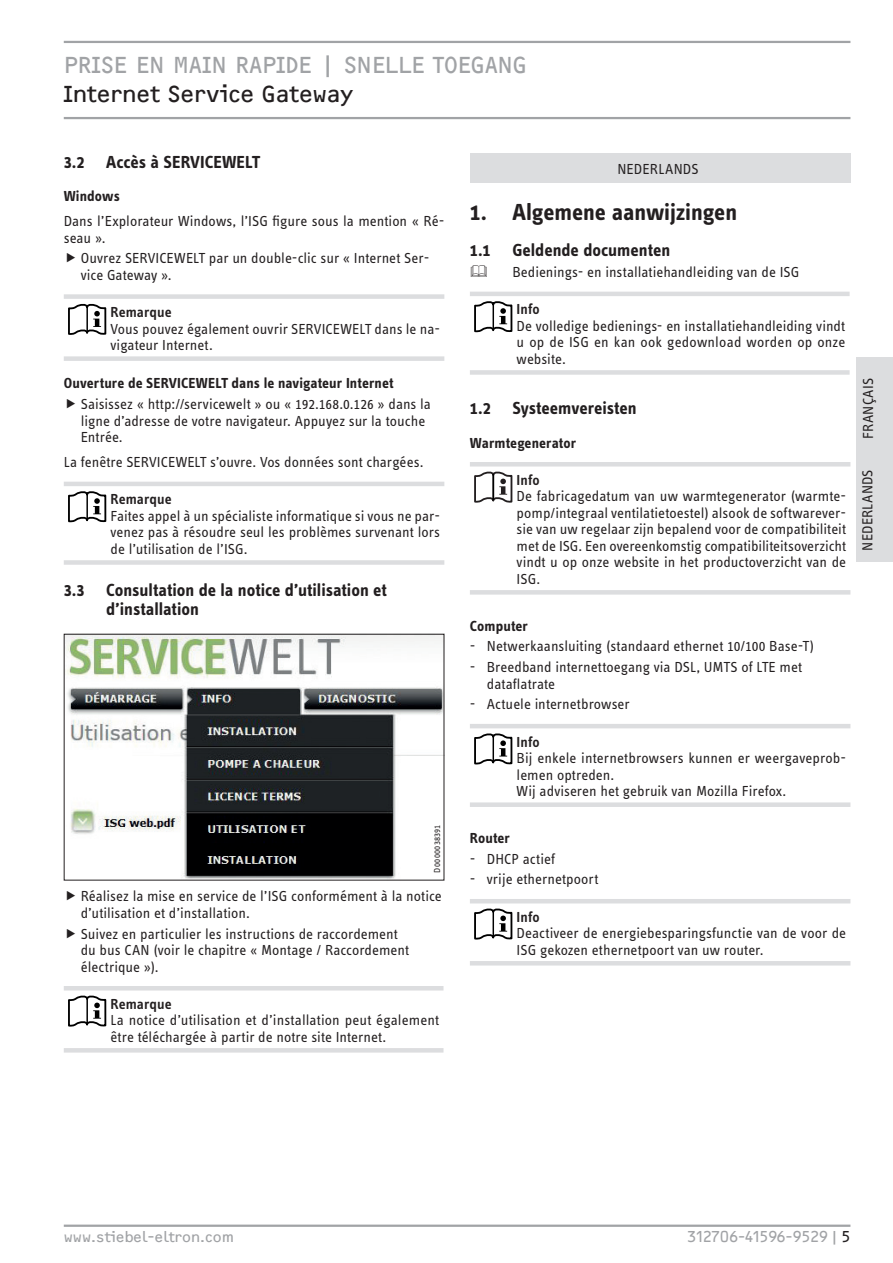
<style>
.page{position:relative;width:893px;height:1263px;background:#fff}
.page>*{position:absolute;margin:0;border:0;box-sizing:border-box;transform-origin:0 0}
.t1{font:24px "F2 FOCR Bczyk Com";letter-spacing:-.015em;color:#a1a3a6}
.t2{font:24px "F2 FOCR Bczyk Com";color:#231f20}
.t3{font:700 24px "STE Info Text";letter-spacing:-.005em;color:#231f20}
.t4{font:700 18px/19.8px "STE Info Text";color:#231f20}
.t5{font:15px/16.5px "STE Info Text";color:#231f20}
.t6{font:700 15px "STE Info Text";letter-spacing:.005em;color:#231f20}
.t7{font:15px "F2 FOCR Bczyk Com";color:#a1a3a6}
.t8{font:600 15px "STE Info Text";letter-spacing:.005em;color:#231f20}
.t9{font:9px "STE Info Text";letter-spacing:.035em;color:#231f20}
.s1{color:#231f20}
</style>
<div class="page">
<hr style="left:64px;top:1224px;width:786px;height:3px;background:#a1a3a6">
<hr style="left:64px;top:41px;width:786px;height:2px;background:#a1a3a6">
<hr style="left:64px;top:117px;width:786px;height:2px;background:#a1a3a6">
<div style="left:856px;top:459px;width:37px;height:102px;background:#dcdddf"></div>
<div style="left:857px;top:357px;width:36px;height:102px;background:#dcdddf"></div>
<div style="left:64px;top:294px;width:380px;height:5px;background:#dcdddf"></div>
<div style="left:64px;top:356px;width:380px;height:5px;background:#dcdddf"></div>
<svg style="left:68px;top:304px;width:38px;height:31px"></svg>
<hr style="left:86px;top:307px;width:2px;height:25px;background:#000">
<hr style="left:64px;top:482px;width:380px;height:4px;background:#dcdddf">
<div style="left:64px;top:560px;width:380px;height:5px;background:#dcdddf"></div>
<svg style="left:68px;top:491px;width:38px;height:31px"></svg>
<hr style="left:86px;top:494px;width:2px;height:25px;background:#000">
<img style="left:66px;top:636px;width:376px;height:242px">
<div style="left:64px;top:634px;width:380px;height:246px;border:1px solid #231f20"></div>
<hr style="left:64px;top:986px;width:379px;height:4px;background:#dcdddf">
<hr style="left:64px;top:1048px;width:379px;height:4px;background:#dcdddf">
<svg style="left:68px;top:995px;width:38px;height:31px"></svg>
<hr style="left:86px;top:999px;width:2px;height:24px;background:#000">
<div style="left:470px;top:153px;width:380px;height:29px;background:#dcdddf"></div>
<hr style="left:470px;top:292px;width:380px;height:4px;background:#dcdddf">
<div style="left:470px;top:370px;width:380px;height:5px;background:#dcdddf"></div>
<svg style="left:474px;top:301px;width:38px;height:31px"></svg>
<hr style="left:470px;top:462px;width:380px;height:4px;background:#dcdddf">
<div style="left:470px;top:590px;width:380px;height:5px;background:#dcdddf"></div>
<svg style="left:474px;top:472px;width:38px;height:31px"></svg>
<hr style="left:492px;top:475px;width:2px;height:24px;background:#000">
<hr style="left:470px;top:724px;width:380px;height:4px;background:#dcdddf">
<div style="left:470px;top:802px;width:380px;height:5px;background:#dcdddf"></div>
<svg style="left:474px;top:733px;width:38px;height:31px"></svg>
<hr style="left:470px;top:899px;width:380px;height:4px;background:#dcdddf">
<hr style="left:470px;top:961px;width:380px;height:4px;background:#dcdddf">
<svg style="left:474px;top:908px;width:38px;height:31px"></svg>
<h1 class="t1" style="left:64px;top:51px;width:465px">PRISE EN MAIN RAPIDE | SNELLE TOEGANG</h1>
<h1 class="t2" style="left:64px;top:80px;width:291px">Internet Service Gateway</h1>
<p class="t4" style="left:64px;top:152px;width:198px">3.2 Accès à SERVICEWELT</p>
<p class="t6" style="left:64px;top:187px;width:58px">Windows</p>
<p class="t5" style="left:64px;top:213px;width:382px">Dans l’Explorateur Windows, l’ISG figure sous la mention « Ré&shy;seau ».</p>
<p class="t5" style="left:81px;top:250px;width:350px">Ouvrez SERVICEWELT par un double-clic sur « Internet Ser&shy;vice Gateway ».</p>
<p class="t8" style="left:111px;top:303px;width:63px">Remarque</p>
<p class="t5" style="left:111px;top:320px;width:331px">Vous pouvez également ouvrir SERVICEWELT dans le na&shy;vigateur Internet.</p>
<p class="t6" style="left:64px;top:375px;width:331px">Ouverture de SERVICEWELT dans le navigateur Internet</p>
<p class="t5" style="left:81px;top:396px;width:352px">Saisissez « http://servicewelt » ou « 192.168.0.126 » dans la ligne d’adresse de votre navigateur. Appuyez sur la touche<br>Entrée.</p>
<p class="t5" style="left:64px;top:454px;width:361px">La fenêtre SERVICEWELT s’ouvre. Vos données sont chargées.</p>
<p class="t8" style="left:111px;top:491px;width:63px">Remarque</p>
<p class="t5" style="left:111px;top:508px;width:331px;text-align:justify">Faites appel à un spécialiste informatique si vous ne par&shy;venez pas à résoudre seul les problèmes survenant lors de l’utilisation de l’ISG.</p>
<p class="t4" style="left:106px;top:580px;width:282px;text-indent:-43px">3.3 Consultation de la notice d’utilisation et d’installation</p>
<p class="t9" style="left:432px;top:872px;width:50px;rotate:-90deg">D0000038391</p>
<p class="t5" style="left:81px;top:888px;width:363px">Réalisez la mise en service de l’ISG conformément à la notice d’utilisation et d’installation.</p>
<p class="t5" style="left:81px;top:925px;width:330px">Suivez en particulier les instructions de raccordement du bus CAN (voir le chapitre « Montage / Raccordement électrique »).</p>
<p class="t8" style="left:111px;top:995px;width:63px">Remarque</p>
<p class="t5" style="left:111px;top:1012px;width:330px">La notice d’utilisation et d’installation peut également être téléchargée à partir de notre site Internet.</p>
<p class="t5" style="left:617px;top:160px;width:83px">NEDERLANDS</p>
<h1 class="t3" style="left:470px;top:198px;width:269px">1. Algemene aanwijzingen</h1>
<p class="t4" style="left:470px;top:240px;width:202px">1.1 Geldende documenten</p>
<p class="t5" style="left:512px;top:264px;width:289px">Bedienings- en installatiehandleiding van de ISG</p>
<p class="t8" style="left:517px;top:301px;width:25px">Info</p>
<p class="t5" style="left:517px;top:318px;width:330px;text-align:justify">De volledige bedienings- en installatiehandleiding vindt u op de ISG en kan ook gedownload worden op onze website.</p>
<p class="t4" style="left:470px;top:398px;width:168px">1.2 Systeemvereisten</p>
<p class="t6" style="left:470px;top:434px;width:108px">Warmtegenerator</p>
<p class="t8" style="left:517px;top:471px;width:25px">Info</p>
<p class="t5" style="left:517px;top:488px;width:331px;text-align:justify">De fabricagedatum van uw warmtegenerator (warmte&shy;pomp/integraal ventilatietoestel) alsook de softwarever&shy;sie van uw regelaar zijn bepalend voor de compatibiliteit met de ISG. Een overeenkomstig compatibiliteitsoverzicht vindt u op onze website in het productoverzicht van de ISG.</p>
<p class="t6" style="left:470px;top:617px;width:60px">Computer</p>
<p class="t5" style="left:470px;top:638px;width:346px">- Netwerkaansluiting (standaard ethernet 10/100 Base-T)</p>
<p class="t5" style="left:487px;top:659px;width:317px;text-indent:-17px">- Breedband internettoegang via DSL, UMTS of LTE met dataflatrate</p>
<p class="t5" style="left:470px;top:696px;width:161px">- Actuele internetbrowser</p>
<p class="t8" style="left:517px;top:733px;width:25px">Info</p>
<p class="t5" style="left:517px;top:750px;width:331px">Bij enkele internetbrowsers kunnen er weergaveprob&shy;lemen optreden.<br>Wij adviseren het gebruik van Mozilla Firefox.</p>
<p class="t6" style="left:470px;top:829px;width:42px">Router</p>
<p class="t5" style="left:470px;top:850px;width:87px">- DHCP actief</p>
<p class="t5" style="left:470px;top:871px;width:130px">- vrije ethernetpoort</p>
<p class="t8" style="left:517px;top:908px;width:25px">Info</p>
<p class="t5" style="left:517px;top:925px;width:331px">Deactiveer de energiebesparingsfunctie van de voor de<br>ISG gekozen ethernetpoort van uw router.</p>
<p class="t5" style="left:860px;top:439px;width:63px;rotate:-90deg">FRANÇAIS</p>
<p class="t5" style="left:859px;top:551px;width:83px;rotate:-90deg">NEDERLANDS</p>
<p class="t7" style="left:64px;top:1228px;width:172px">www.stiebel-eltron.com</p>
<p class="t7" style="left:687px;top:1228px;width:165px">312706-41596-9529|<span class="s1">5</span></p>
</div>
